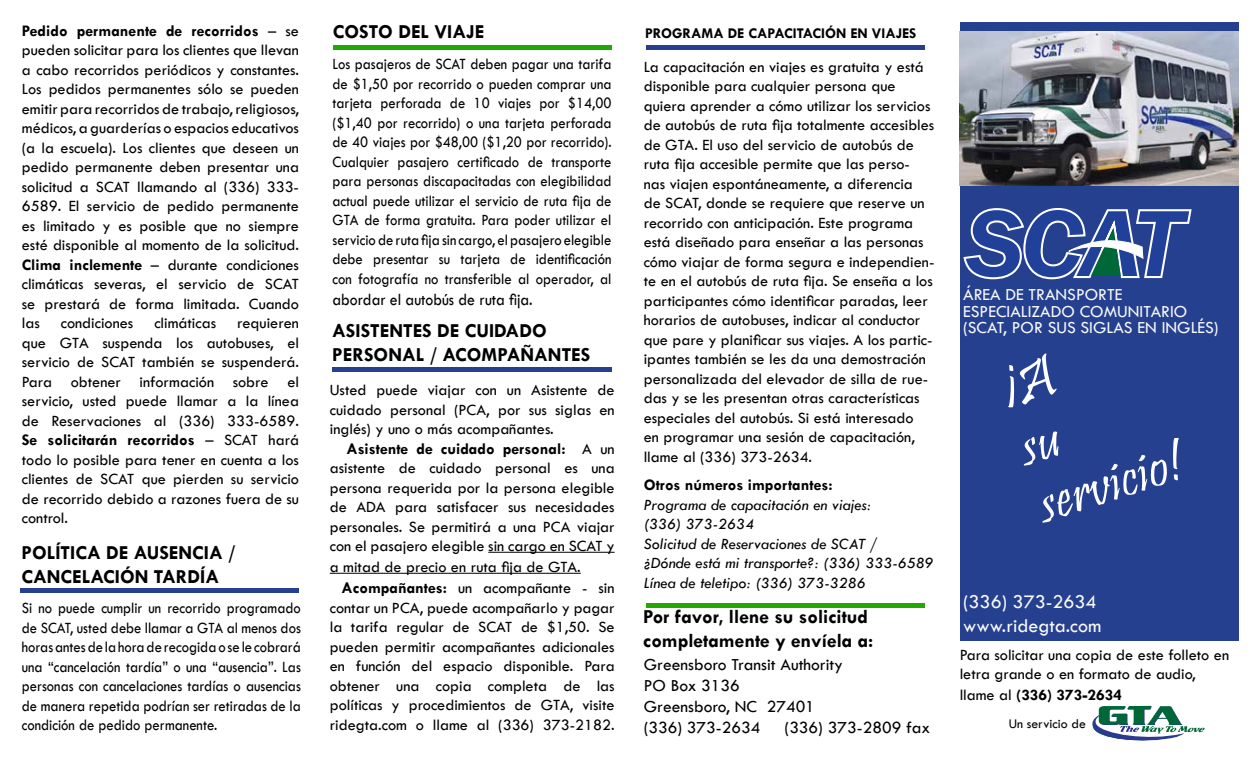
<style>
.page{position:relative;width:1260px;height:765px;background:#fff}
.page>*{position:absolute;margin:0;border:0;box-sizing:border-box;transform-origin:0 0}
.t1{font:60px/60px "Pristina";color:#fff}
.t2{font:700 20px/24px "Tw Cen";color:#000}
.t3{font:20px/24px "Tw Cen";color:#fafafa}
.t4{font:17.5px/21px "Tw Cen";color:#000}
.t5{font:17.5px/16.4px "Tw Cen";color:#fafafa}
.t6{font:17.5px "Tw Cen";color:#000;scale:.9 1}
.t7{font:16.25px/19.5px "Tw Cen";color:#000;text-align:justify}
.t8{font:16.25px/19.5px "Tw Cen";color:#000;text-align:justify;scale:.9 1}
.t9{font:italic 16.25px/19.5px "Tw Cen";color:#000}
.t10{font:700 16.25px "Tw Cen";color:#000}
.t11{font:700 15px "Tw Cen";color:#000}
.t12{font:13.75px "Tw Cen";color:#000}
.s1{font-weight:700}
.s2{font-weight:400}
</style>
<div class="page">
<div style="left:960px;top:22px;width:279px;height:619px;background:#25408f"></div>
<svg style="left:1092px;top:706px;width:113px;height:35px"></svg>
<hr style="left:488px;top:552px;width:127px;height:1px;background:#000">
<hr style="left:330px;top:573px;width:251px;height:1px;background:#000">
<hr style="left:332px;top:368px;width:279px;height:4px;background:#25408f">
<hr style="left:333px;top:46px;width:279px;height:4px;background:#23a704">
<img style="left:960px;top:31px;width:279px;height:154px">
<hr style="left:646px;top:46px;width:279px;height:4px;background:#25408f">
<hr style="left:20px;top:589px;width:279px;height:4px;background:#25408f">
<div style="left:646px;top:603px;width:279px;height:5px;background:#23a704"></div>
<svg style="left:963px;top:208px;width:229px;height:72px"></svg>
<p class="t7" style="left:22px;top:21px;width:279px"><span class="s1">Pedido permanente de recorridos</span> – se pueden solicitar para los clientes que llevan a cabo recorridos periódicos y constantes.<br>Los pedidos permanentes sólo se pueden emitir para recorridos de trabajo, religiosos, médicos, a guarderías o espacios educativos (a la escuela). Los clientes que deseen un pedido permanente deben presentar una solicitud a SCAT llamando al (336) 333- 6589. El servicio de pedido permanente es limitado y es posible que no siempre esté disponible al momento de la solicitud.<br><span class="s1">Clima inclemente</span> – durante condiciones climáticas severas, el servicio de SCAT se prestará de forma limitada. Cuando las</p>
<p class="t7" style="left:61px;top:313px;width:74px">condiciones</p>
<p class="t7" style="left:154px;top:313px;width:63px">climáticas</p>
<p class="t7" style="left:22px;top:313px;width:279px;text-indent:215px">requieren que GTA suspenda los autobuses, el servicio de SCAT también se suspenderá.<br>Para obtener información sobre el servicio, usted puede llamar a la línea de Reservaciones al (336) 333-6589.<br><span class="s1">Se solicitarán recorridos</span> – SCAT hará todo lo posible para tener en cuenta a los clientes de SCAT que pierden su servicio de recorrido debido a razones fuera de su control.</p>
<p class="t2" style="left:21px;top:541px;width:216px">POLÍTICA DE AUSENCIA /<br>CANCELACIÓN TARDÍA</p>
<p class="t8" style="left:22px;top:598px;width:312px">Si no puede cumplir un recorrido programado de SCAT, usted debe llamar a GTA al menos dos horas antes de la hora de recogida o se le cobrará una “cancelación tardía” o una “ausencia”. Las personas con cancelaciones tardías o ausencias de manera repetida podrían ser retiradas de la condición de pedido permanente.</p>
<p class="t2" style="left:333px;top:19px;width:153px">COSTO DEL VIAJE</p>
<p class="t8" style="left:332px;top:54px;width:312px">Los pasajeros de SCAT deben pagar una tarifa de $1,50 por recorrido o pueden comprar una tarjeta perforada de 10 viajes por $14,00 ($1,40 por recorrido) o una tarjeta perforada de 40 viajes por $48,00 ($1,20 por recorrido).<br>Cualquier pasajero certificado de transporte para personas discapacitadas con elegibilidad actual puede utilizar el servicio de ruta fija de GTA de forma gratuita. Para poder utilizar el servicio de ruta fija sin cargo, el pasajero elegible debe presentar su tarjeta de identificación con fotografía no transferible al operador, al</p>
<p class="t6" style="left:332px;top:289px;width:224px">abordar el autobús de ruta fija.</p>
<p class="t2" style="left:332px;top:318px;width:260px">ASISTENTES DE CUIDADO<br>PERSONAL / ACOMPAÑANTES</p>
<p class="t7" style="left:330px;top:380px;width:286px">Usted puede viajar con un Asistente de cuidado personal (PCA, por sus siglas en inglés) y uno o más acompañantes.</p>
<p class="t7" style="left:330px;top:439px;width:286px;text-indent:17px"><span class="s1">Asistente de cuidado personal:</span> A un asistente de cuidado personal es una persona requerida por la persona elegible de ADA para satisfacer sus necesidades personales. Se permitirá a una PCA viajar con el pasajero elegible sin cargo en SCAT y</p>
<p class="t7" style="left:342px;top:556px;width:275px;line-height:21px;text-indent:-12px">a mitad de precio en ruta fija de GTA.<br><span class="s1">Acompañantes:</span> un acompañante - sin</p>
<p class="t7" style="left:330px;top:598px;width:286px">contar un PCA, puede acompañarlo y pagar la tarifa regular de SCAT de $1,50. Se pueden permitir acompañantes adicionales en función del espacio disponible. Para obtener una copia completa de las políticas y procedimientos de GTA, visite ridegta.com o llame al (336) 373-2182.</p>
<p class="t11" style="left:645px;top:24px;width:273px">PROGRAMA DE CAPACITACIÓN EN VIAJES</p>
<p class="t7" style="left:644px;top:57px;width:292px;text-align:left">La capacitación en viajes es gratuita y está disponible para cualquier persona que quiera aprender a cómo utilizar los servicios de autobús de ruta fija totalmente accesibles de GTA. El uso del servicio de autobús de ruta fija accesible permite que las perso&shy;nas viajen espontáneamente, a diferencia<br>de SCAT, donde se requiere que reserve un recorrido con anticipación. Este programa está diseñado para enseñar a las personas cómo viajar de forma segura e independien&shy;te en el autobús de ruta fija. Se enseña a los participantes cómo identificar paradas, leer horarios de autobuses, indicar al conductor que pare y planificar sus viajes. A los partic&shy;ipantes también se les da una demostración personalizada del elevador de silla de rue&shy;das y se les presentan otras características especiales del autobús. Si está interesado<br>en programar una sesión de capacitación, llame al (336) 373-2634.</p>
<p class="t10" style="left:644px;top:476px;width:190px">Otros números importantes:</p>
<p class="t9" style="left:644px;top:495px;width:292px">Programa de capacitación en viajes:<br>(336) 373-2634<br>Solicitud de Reservaciones de SCAT /<br>¿Dónde está mi transporte?: (336) 333-6589<br>Línea de teletipo: (336) 373-3286</p>
<p class="t2" style="left:643px;top:604px;width:232px">Por favor, llene su solicitud completamente y envíela a:</p>
<p class="t4" style="left:644px;top:654px;width:201px">Greensboro Transit Authority<br>PO Box 3136<br>Greensboro, NC 27401 (336) 373-2634</p>
<p class="t4" style="left:785px;top:717px;width:147px">(336) 373-2809 fax</p>
<p class="t5" style="left:963px;top:287px;width:257px">ÁREA DE TRANSPORTE<br>ESPECIALIZADO COMUNITARIO (SCAT, POR SUS SIGLAS EN INGLÉS)</p>
<h1 class="t1" style="left:996px;top:367px;width:149px;rotate:-18deg">¡A<br>su servicio!</h1>
<p class="t3" style="left:963px;top:590px;width:140px">(336) 373-2634 www.ridegta.com</p>
<p class="t7" style="left:960px;top:645px;width:271px">Para solicitar una copia de este folleto en letra grande o en formato de audio,</p>
<p class="t10" style="left:960px;top:685px;width:164px"><span class="s2">llame al</span> (336) 373-2634</p>
<p class="t12" style="left:1009px;top:716px;width:79px">Un servicio de</p>
</div>
